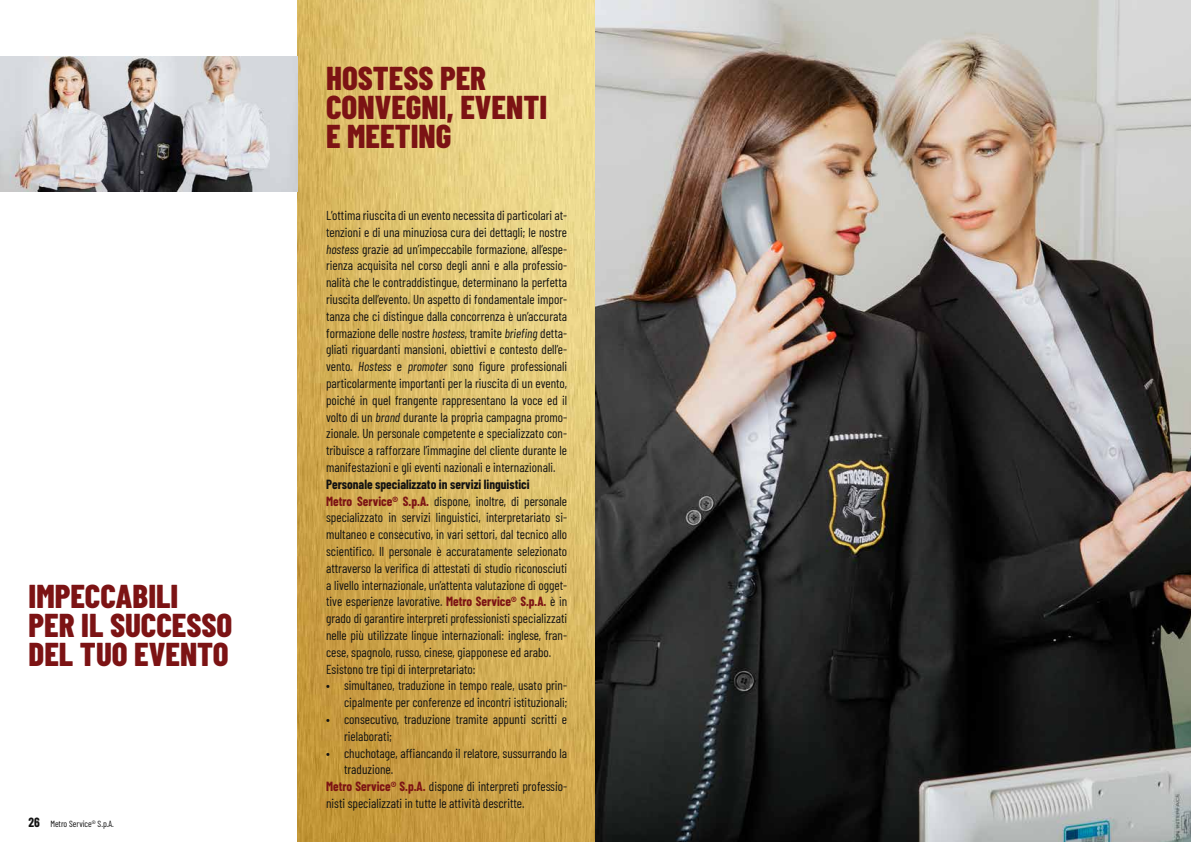
<style>
.page{position:relative;width:1191px;height:842px;background:#fff}
.page>*{position:absolute;margin:0;border:0;box-sizing:border-box;transform-origin:0 0}
.t1{font:800 33px/29px "Barlow Condensed";color:#7c1314}
.t2{font:13px/16.8px "Barlow Condensed";color:#121212}
.t3{font:9px "Barlow Condensed";color:#121212}
.s1{font-weight:700;font-size:13px}
.s2{font-style:italic}
.s3{font-weight:700}
.s4{font-weight:700;color:#7c1314}
</style>
<div class="page">
<img style="left:298px;top:0;width:893px;height:842px">
<img style="left:0;top:56px;width:298px;height:136px">
<h1 class="t1" style="left:29px;top:580px;width:205px">IMPECCABILI<br>PER IL SUCCESSO<br>DEL TUO EVENTO</h1>
<p class="t3" style="left:28px;top:817px;width:87px"><span class="s1">26</span> Metro Service® S.p.A.</p>
<h1 class="t1" style="left:326px;top:62px;width:223px">HOSTESS PER<br>CONVEGNI, EVENTI<br>E MEETING</h1>
<p class="t2" style="left:326px;top:206px;width:242px;text-align:justify">L’ottima riuscita di un evento necessita di particolari at&shy;tenzioni e di una minuziosa cura dei dettagli; le nostre <span class="s2">hostess</span> grazie ad un’impeccabile formazione, all’espe&shy;rienza acquisita nel corso degli anni e alla professio&shy;nalità che le contraddistingue, determinano la perfetta riuscita dell’evento. Un aspetto di fondamentale impor&shy;tanza che ci distingue dalla concorrenza è un’accurata formazione delle nostre <span class="s2">hostess</span>, tramite <span class="s2">briefing</span> detta&shy;gliati riguardanti mansioni, obiettivi e contesto dell’e&shy;vento. <span class="s2">Hostess</span> e <span class="s2">promoter</span> sono figure professionali particolarmente importanti per la riuscita di un evento, poiché in quel frangente rappresentano la voce ed il volto di un <span class="s2">brand</span> durante la propria campagna promo&shy;zionale. Un personale competente e specializzato con&shy;tribuisce a rafforzare l’immagine del cliente durante le manifestazioni e gli eventi nazionali e internazionali.</p>
<p class="t2" style="left:326px;top:475px;width:242px"><span class="s3">Personale specializzato in servizi linguistici<br></span><span class="s4">Metro Service® S.p.A.</span> dispone, inoltre, di personale specializzato in servizi linguistici, interpretariato si&shy;multaneo e consecutivo, in vari settori, dal tecnico allo scientifico. Il personale è accuratamente selezionato attraverso la verifica di attestati di studio riconosciuti a livello internazionale, un’attenta valutazione di ogget&shy;tive esperienze lavorative. <span class="s4">Metro Service® S.p.A.</span> è in grado di garantire interpreti professionisti specializzati nelle più utilizzate lingue internazionali: inglese, fran&shy;cese, spagnolo, russo, cinese, giapponese ed arabo.<br>Esistono tre tipi di interpretariato:</p>
<p class="t2" style="left:326px;top:676px;width:242px;text-align:right">• simultaneo, traduzione in tempo reale, usato prin&shy;cipalmente per conferenze ed incontri istituzionali;</p>
<p class="t2" style="left:344px;top:710px;width:224px;text-indent:-18px">• consecutivo, traduzione tramite appunti scritti e rielaborati;</p>
<p class="t2" style="left:326px;top:743px;width:242px">• chuchotage, affiancando il relatore, sussurrando la</p>
<p class="t2" style="left:344px;top:760px;width:51px">traduzione.</p>
<p class="t2" style="left:326px;top:777px;width:242px"><span class="s4">Metro Service® S.p.A.</span> dispone di interpreti professio-</p>
<p class="t2" style="left:326px;top:794px;width:200px">nisti specializzati in tutte le attività descritte.</p>
</div>
